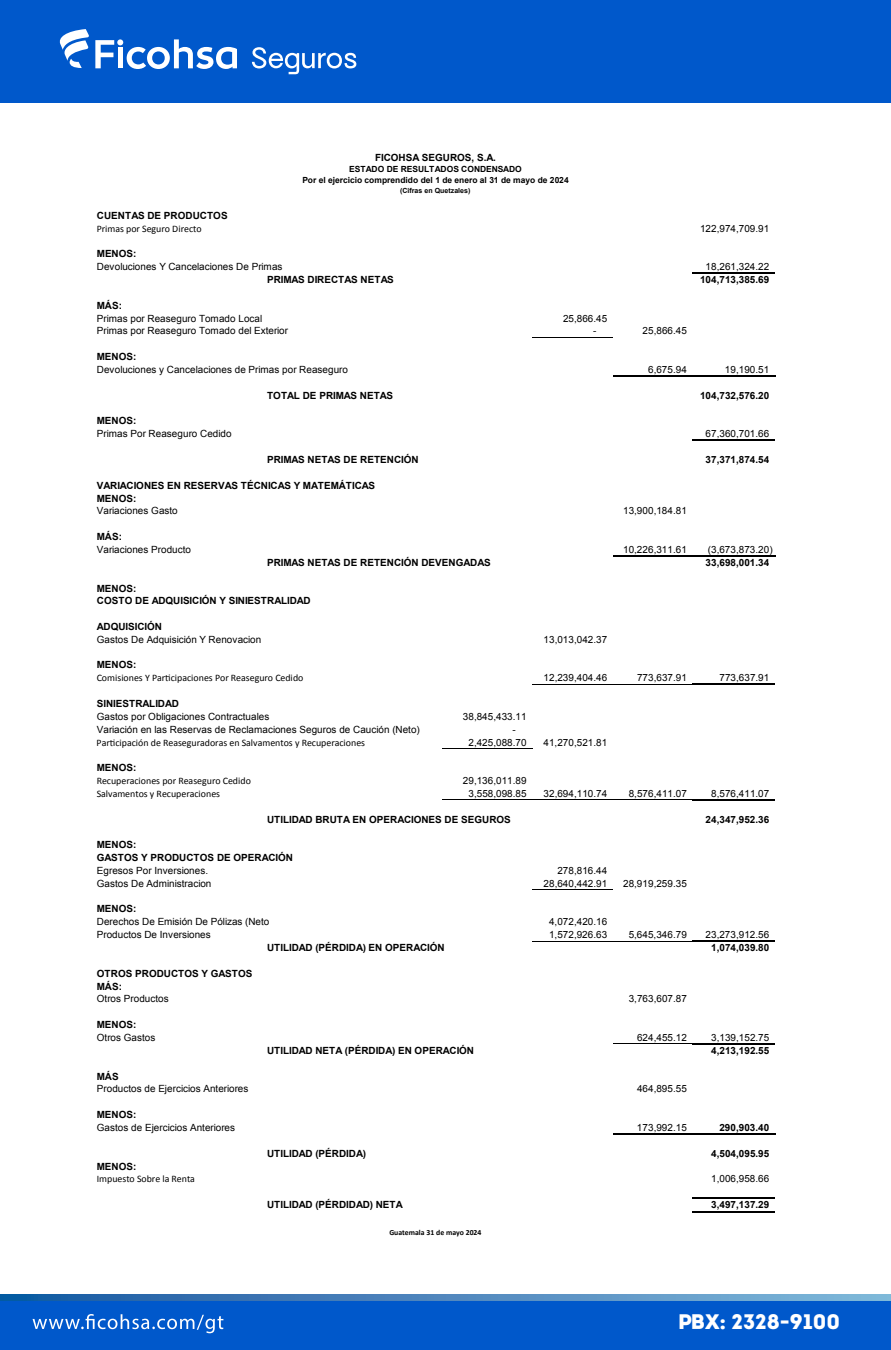
<style>
.page{position:relative;width:891px;height:1350px;background:#fff}
.page>*{position:absolute;margin:0;border:0;box-sizing:border-box;transform-origin:0 0}
.t1{font:900 21px "Intro";color:#fff}
.t2{font:9.9px "Arial";letter-spacing:.005em;color:#000}
.t3{font:700 9.9px/12.8px "Arial";letter-spacing:.005em;color:#000}
.t4{font:9.9px "Calibri";color:#000}
.t5{font:700 8.4px "Arial";color:#000}
.t6{font:700 7.8px "Calibri";color:#000}
.t7{font:700 7.05px "Arial";letter-spacing:.005em;color:#000}
</style>
<div class="page">
<div style="left:0;top:0;width:891px;height:103px;background:#0058cb"></div>
<div style="left:0;top:1296px;width:891px;height:54px;background:#0058cb"></div>
<svg style="left:0;top:1294px;width:891px;height:7px;background:#4d88bd"></svg>
<svg style="left:33px;top:1314px;width:190px;height:19px"></svg>
<svg style="left:252px;top:47px;width:104px;height:27px"></svg>
<svg style="left:59px;top:29px;width:30px;height:39px"></svg>
<svg style="left:95px;top:39px;width:142px;height:30px"></svg>
<hr style="left:532px;top:684px;width:160px;height:1px;background:#000">
<hr style="left:442px;top:800px;width:250px;height:1px;background:#000">
<hr style="left:532px;top:941px;width:160px;height:1px;background:#000">
<hr style="left:613px;top:1044px;width:79px;height:1px;background:#000">
<hr style="left:692px;top:272px;width:83px;height:2px;background:#000">
<hr style="left:532px;top:337px;width:81px;height:1px;background:#000">
<hr style="left:613px;top:375px;width:162px;height:2px;background:#000">
<hr style="left:692px;top:440px;width:83px;height:1px;background:#000">
<hr style="left:613px;top:555px;width:162px;height:2px;background:#000">
<hr style="left:692px;top:684px;width:83px;height:1px;background:#000">
<hr style="left:442px;top:748px;width:90px;height:1px;background:#000">
<hr style="left:692px;top:799px;width:83px;height:2px;background:#000">
<hr style="left:532px;top:889px;width:81px;height:1px;background:#000">
<hr style="left:692px;top:940px;width:83px;height:2px;background:#000">
<hr style="left:692px;top:1043px;width:83px;height:2px;background:#000">
<hr style="left:613px;top:1133px;width:162px;height:2px;background:#000">
<hr style="left:692px;top:1198px;width:83px;height:1px;background:#000">
<hr style="left:692px;top:1211px;width:83px;height:1px;background:#000">
<hr style="left:692px;top:1212px;width:83px;height:1px;background:#000">
<p class="t3" style="left:375px;top:151px;width:122px">FICOHSA SEGUROS, S.A.</p>
<p class="t5" style="left:349px;top:163px;width:174px">ESTADO DE RESULTADOS CONDENSADO</p>
<p class="t5" style="left:302px;top:175px;width:268px">Por el ejercicio comprendido del 1 de enero al 31 de mayo de 2024</p>
<p class="t7" style="left:400px;top:186px;width:72px">(Cifras en Quetzales)</p>
<p class="t3" style="left:97px;top:209px;width:132px">CUENTAS DE PRODUCTOS</p>
<p class="t4" style="left:97px;top:222px;width:106px">Primas por Seguro Directo</p>
<p class="t2" style="left:700px;top:222px;width:71px">122,974,709.91</p>
<p class="t3" style="left:97px;top:248px;width:41px">MENOS:</p>
<p class="t2" style="left:97px;top:260px;width:187px">Devoluciones Y Cancelaciones De Primas</p>
<p class="t2" style="left:706px;top:260px;width:65px">18,261,324.22</p>
<p class="t3" style="left:267px;top:274px;width:128px">PRIMAS DIRECTAS NETAS</p>
<p class="t3" style="left:700px;top:274px;width:71px">104,713,385.69</p>
<p class="t3" style="left:97px;top:299px;width:27px">MÁS:</p>
<p class="t2" style="left:97px;top:312px;width:167px">Primas por Reaseguro Tomado Local</p>
<p class="t2" style="left:563px;top:312px;width:46px">25,866.45</p>
<p class="t2" style="left:97px;top:324px;width:193px">Primas por Reaseguro Tomado del Exterior</p>
<p class="t2" style="left:593px;top:324px;width:5px">-</p>
<p class="t2" style="left:643px;top:324px;width:46px">25,866.45</p>
<p class="t3" style="left:97px;top:350px;width:41px">MENOS:</p>
<p class="t2" style="left:97px;top:363px;width:253px">Devoluciones y Cancelaciones de Primas por Reaseguro</p>
<p class="t2" style="left:648px;top:363px;width:40px">6,675.94</p>
<p class="t2" style="left:725px;top:363px;width:46px">19,190.51</p>
<p class="t3" style="left:267px;top:389px;width:128px">TOTAL DE PRIMAS NETAS</p>
<p class="t3" style="left:700px;top:389px;width:71px">104,732,576.20</p>
<p class="t3" style="left:97px;top:415px;width:41px">MENOS:</p>
<p class="t2" style="left:97px;top:427px;width:136px">Primas Por Reaseguro Cedido</p>
<p class="t2" style="left:706px;top:427px;width:65px">67,360,701.66</p>
<p class="t3" style="left:267px;top:454px;width:153px">PRIMAS NETAS DE RETENCIÓN</p>
<p class="t3" style="left:706px;top:454px;width:65px">37,371,874.54</p>
<p class="t3" style="left:97px;top:479px;width:280px">VARIACIONES EN RESERVAS TÉCNICAS Y MATEMÁTICAS<br>MENOS:</p>
<p class="t2" style="left:97px;top:505px;width:82px">Variaciones Gasto</p>
<p class="t2" style="left:623px;top:505px;width:65px">13,900,184.81</p>
<p class="t3" style="left:97px;top:531px;width:27px">MÁS:</p>
<p class="t2" style="left:97px;top:543px;width:96px">Variaciones Producto</p>
<p class="t2" style="left:623px;top:543px;width:65px">10,226,311.61</p>
<p class="t2" style="left:708px;top:543px;width:66px">(3,673,873.20)</p>
<p class="t3" style="left:267px;top:557px;width:225px">PRIMAS NETAS DE RETENCIÓN DEVENGADAS</p>
<p class="t3" style="left:706px;top:557px;width:65px">33,698,001.34</p>
<p class="t3" style="left:97px;top:582px;width:215px">MENOS:<br>COSTO DE ADQUISICIÓN Y SINIESTRALIDAD</p>
<p class="t3" style="left:97px;top:621px;width:67px">ADQUISICIÓN</p>
<p class="t2" style="left:97px;top:633px;width:166px">Gastos De Adquisición Y Renovacion</p>
<p class="t2" style="left:544px;top:633px;width:65px">13,013,042.37</p>
<p class="t3" style="left:97px;top:659px;width:41px">MENOS:</p>
<p class="t4" style="left:97px;top:671px;width:208px">Comisiones Y Participaciones Por Reaseguro Cedido</p>
<p class="t2" style="left:544px;top:671px;width:65px">12,239,404.46</p>
<p class="t2" style="left:637px;top:671px;width:51px">773,637.91</p>
<p class="t2" style="left:719px;top:671px;width:51px">773,637.91</p>
<p class="t3" style="left:97px;top:698px;width:83px">SINIESTRALIDAD</p>
<p class="t2" style="left:97px;top:710px;width:174px">Gastos por Obligaciones Contractuales</p>
<p class="t2" style="left:463px;top:710px;width:65px">38,845,433.11</p>
<p class="t2" style="left:97px;top:723px;width:325px">Variación en las Reservas de Reclamaciones Seguros de Caución (Neto)</p>
<p class="t2" style="left:512px;top:723px;width:5px">-</p>
<p class="t4" style="left:97px;top:736px;width:270px">Participación de Reaseguradoras en Salvamentos y Recuperaciones</p>
<p class="t2" style="left:468px;top:736px;width:60px">2,425,088.70</p>
<p class="t2" style="left:544px;top:736px;width:65px">41,270,521.81</p>
<p class="t3" style="left:97px;top:762px;width:41px">MENOS:</p>
<p class="t4" style="left:97px;top:774px;width:156px">Recuperaciones por Reaseguro Cedido</p>
<p class="t2" style="left:463px;top:774px;width:65px">29,136,011.89</p>
<p class="t4" style="left:97px;top:787px;width:125px">Salvamentos y Recuperaciones</p>
<p class="t2" style="left:469px;top:787px;width:60px">3,558,098.85</p>
<p class="t2" style="left:544px;top:787px;width:65px">32,694,110.74</p>
<p class="t2" style="left:629px;top:787px;width:60px">8,576,411.07</p>
<p class="t2" style="left:711px;top:787px;width:60px">8,576,411.07</p>
<p class="t3" style="left:267px;top:813px;width:245px">UTILIDAD BRUTA EN OPERACIONES DE SEGUROS</p>
<p class="t3" style="left:706px;top:813px;width:65px">24,347,952.36</p>
<p class="t3" style="left:97px;top:839px;width:198px">MENOS:<br>GASTOS Y PRODUCTOS DE OPERACIÓN</p>
<p class="t2" style="left:97px;top:864px;width:113px">Egresos Por Inversiones.</p>
<p class="t2" style="left:557px;top:864px;width:51px">278,816.44</p>
<p class="t2" style="left:97px;top:877px;width:116px">Gastos De Administracion</p>
<p class="t2" style="left:544px;top:877px;width:65px">28,640,442.91</p>
<p class="t2" style="left:623px;top:877px;width:65px">28,919,259.35</p>
<p class="t3" style="left:97px;top:903px;width:41px">MENOS:</p>
<p class="t2" style="left:97px;top:915px;width:174px">Derechos De Emisión De Pólizas (Neto</p>
<p class="t2" style="left:549px;top:915px;width:60px">4,072,420.16</p>
<p class="t2" style="left:97px;top:928px;width:115px">Productos De Inversiones</p>
<p class="t2" style="left:549px;top:928px;width:60px">1,572,926.63</p>
<p class="t2" style="left:629px;top:928px;width:60px">5,645,346.79</p>
<p class="t2" style="left:706px;top:928px;width:65px">23,273,912.56</p>
<p class="t3" style="left:267px;top:942px;width:179px">UTILIDAD (PÉRDIDA) EN OPERACIÓN</p>
<p class="t3" style="left:711px;top:942px;width:60px">1,074,039.80</p>
<p class="t3" style="left:97px;top:967px;width:157px">OTROS PRODUCTOS Y GASTOS<br>MÁS:</p>
<p class="t2" style="left:97px;top:992px;width:73px">Otros Productos</p>
<p class="t2" style="left:629px;top:992px;width:60px">3,763,607.87</p>
<p class="t3" style="left:97px;top:1018px;width:41px">MENOS:</p>
<p class="t2" style="left:97px;top:1031px;width:60px">Otros Gastos</p>
<p class="t2" style="left:637px;top:1031px;width:51px">624,455.12</p>
<p class="t2" style="left:711px;top:1031px;width:60px">3,139,152.75</p>
<p class="t3" style="left:267px;top:1044px;width:209px">UTILIDAD NETA (PÉRDIDA) EN OPERACIÓN</p>
<p class="t3" style="left:711px;top:1044px;width:60px">4,213,192.55</p>
<p class="t3" style="left:97px;top:1070px;width:23px">MÁS</p>
<p class="t2" style="left:97px;top:1082px;width:153px">Productos de Ejercicios Anteriores</p>
<p class="t2" style="left:637px;top:1082px;width:51px">464,895.55</p>
<p class="t3" style="left:97px;top:1108px;width:41px">MENOS:</p>
<p class="t2" style="left:97px;top:1121px;width:140px">Gastos de Ejercicios Anteriores</p>
<p class="t2" style="left:637px;top:1121px;width:51px">173,992.15</p>
<p class="t3" style="left:719px;top:1121px;width:51px">290,903.40</p>
<p class="t3" style="left:267px;top:1147px;width:100px">UTILIDAD (PÉRDIDA)</p>
<p class="t3" style="left:711px;top:1147px;width:60px">4,504,095.95</p>
<p class="t3" style="left:97px;top:1160px;width:41px">MENOS:</p>
<p class="t4" style="left:97px;top:1173px;width:100px">Impuesto Sobre la Renta</p>
<p class="t2" style="left:711px;top:1172px;width:60px">1,006,958.66</p>
<p class="t3" style="left:267px;top:1199px;width:138px">UTILIDAD (PÉRDIDAD) NETA</p>
<p class="t3" style="left:711px;top:1199px;width:60px">3,497,137.29</p>
<p class="t6" style="left:389px;top:1228px;width:94px">Guatemala 31 de mayo 2024</p>
<h1 class="t1" style="left:678px;top:1308px;width:163px">PBX: 2328-9100</h1>
</div>
